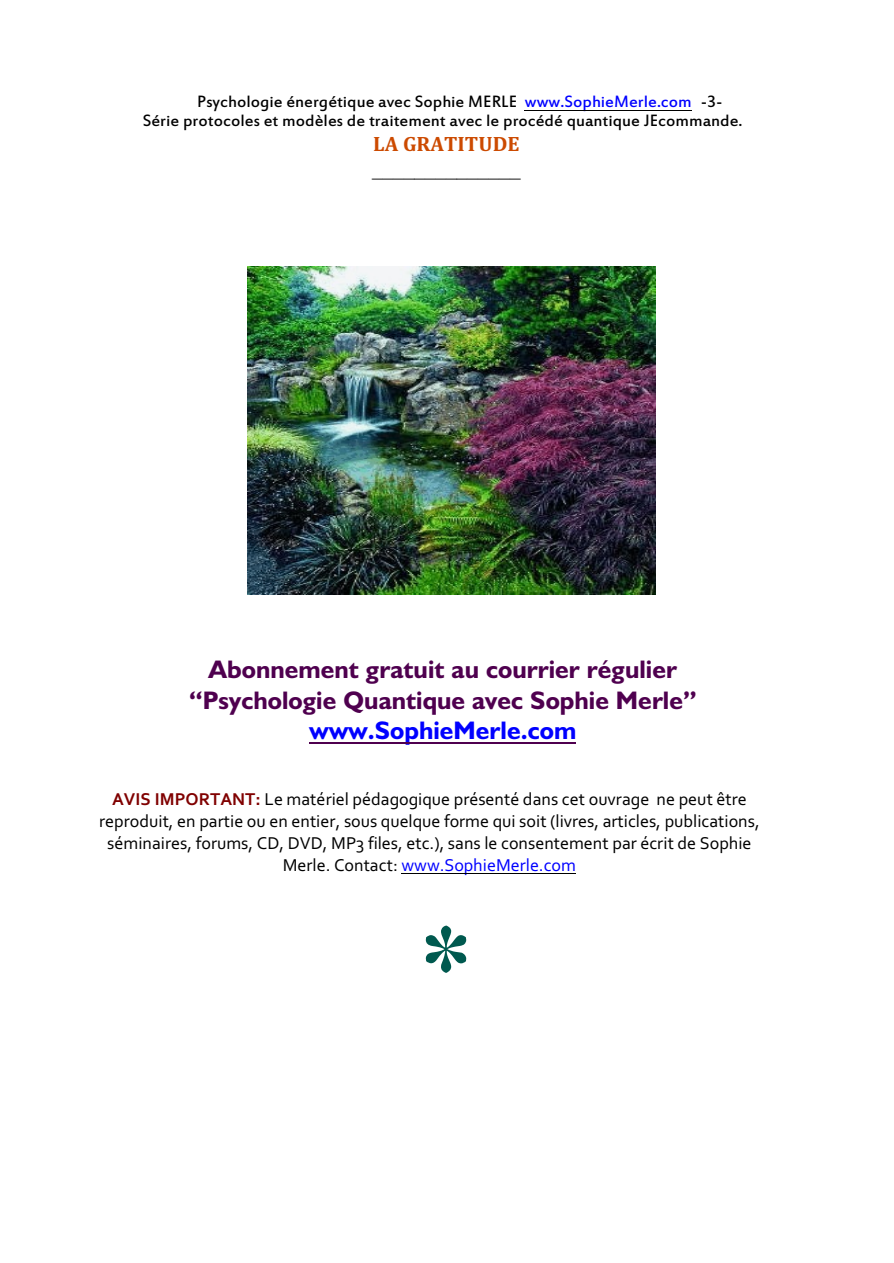
<style>
.page{position:relative;width:894px;height:1263px;background:#fff}
.page>*{position:absolute;margin:0;border:0;box-sizing:border-box;transform-origin:0 0}
.t1{font:700 25.5px/30.6px "Humanst 521 BT";letter-spacing:.005em;color:#4f004f;text-align:center}
.t2{font:700 25.5px "Humanst 521 BT";letter-spacing:.005em;color:#00f}
.t3{font:21px "Times New Roman";color:#000}
.t4{font:700 21px "Cambria";color:#cc4a00}
.t5{font:18px/21.9px "Corbel";color:#000;text-align:center}
.t6{font:18px/18.1px "Estrangelo Edessa";color:#000;text-align:center}
.s1{color:#00f}
.s2{font-weight:700;color:#800000}
</style>
<div class="page">
<hr style="left:525px;top:110px;width:167px;height:1px;background:#000">
<hr style="left:310px;top:742px;width:266px;height:2px;background:#4f004f">
<hr style="left:401px;top:873px;width:175px;height:1px;background:#000">
<img style="left:248px;top:267px;width:407px;height:328px">
<p class="t6" style="left:143px;top:95px;width:601px">Psychologie énergétique avec Sophie MERLE <span class="s1">www.SophieMerle.com<br></span>Série protocoles et modèles de traitement avec le procédé quantique JEcommande.</p>
<p class="t4" style="left:373px;top:135px;width:148px">LA GRATITUDE</p>
<p class="t3" style="left:372px;top:161px;width:150px">______________</p>
<p class="t6" style="left:701px;top:95px;width:23px">-3-</p>
<h1 class="t1" style="left:189px;top:656px;width:509px">Abonnement gratuit au courrier régulier “Psychologie Quantique avec Sophie Merle”</h1>
<h1 class="t2" style="left:310px;top:720px;width:268px">www.SophieMerle.com</h1>
<p class="t5" style="left:99px;top:789px;width:662px"><span class="s2">AVIS IMPORTANT:</span> Le matériel pédagogique présenté dans cet ouvrage ne peut être reproduit, en partie ou en entier, sous quelque forme qui soit (livres, articles, publications, séminaires, forums, CD, DVD, MP3 files, etc.), sans le consentement par écrit de Sophie Merle. Contact: <span class="s1">www.SophieMerle.com</span></p>
</div>
